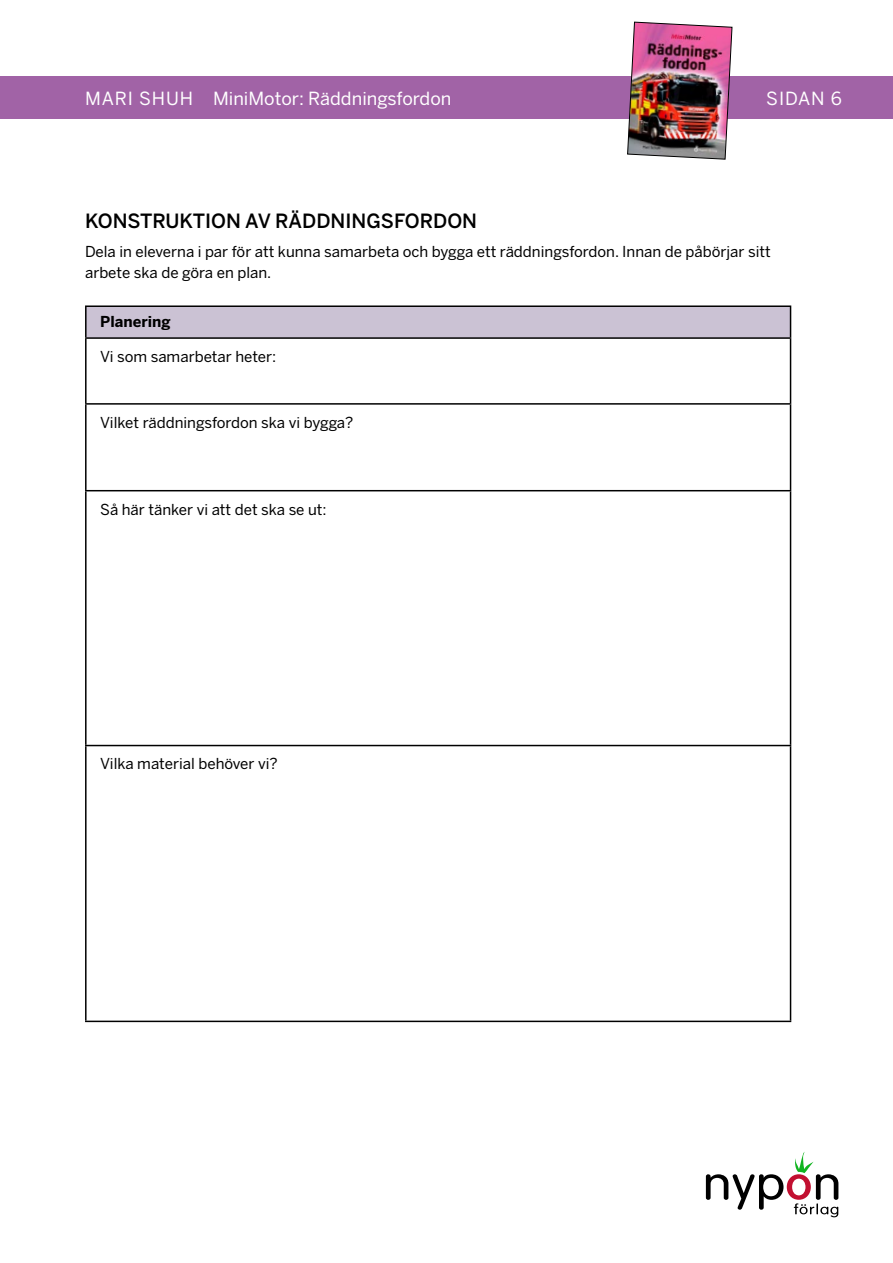
<style>
.page{position:relative;width:893px;height:1263px;background:#fff}
.page>*{position:absolute;margin:0;border:0;box-sizing:border-box;transform-origin:0 0}
.t1{font:500 19.5px "Benton Sans";color:#000}
.t2{font:18px "Benton Sans";color:#fff}
.t3{font:15px/21px "Benton Sans";color:#000}
.t4{font:700 15px "Benton Sans";color:#000}
</style>
<div class="page">
<svg style="left:706px;top:1152px;width:132px;height:65px"></svg>
<div style="left:0;top:77px;width:893px;height:42px;background:#a163a6"></div>
<img style="left:627px;top:21px;width:106px;height:139px">
<div style="left:86px;top:306px;width:704px;height:32px;background:#cbc2d4"></div>
<hr style="left:85px;top:305px;width:706px;height:2px;background:#000">
<hr style="left:85px;top:307px;width:2px;height:30px;background:#000">
<hr style="left:790px;top:307px;width:1px;height:30px;background:#000">
<hr style="left:85px;top:337px;width:706px;height:2px;background:#000">
<hr style="left:85px;top:339px;width:2px;height:64px;background:#000">
<hr style="left:790px;top:339px;width:1px;height:64px;background:#000">
<hr style="left:85px;top:403px;width:706px;height:2px;background:#000">
<hr style="left:85px;top:405px;width:2px;height:85px;background:#000">
<hr style="left:790px;top:405px;width:1px;height:85px;background:#000">
<hr style="left:85px;top:490px;width:706px;height:1px;background:#000">
<hr style="left:85px;top:491px;width:2px;height:254px;background:#000">
<hr style="left:790px;top:491px;width:1px;height:254px;background:#000">
<hr style="left:85px;top:745px;width:706px;height:1px;background:#000">
<hr style="left:85px;top:746px;width:2px;height:275px;background:#000">
<hr style="left:790px;top:746px;width:1px;height:275px;background:#000">
<hr style="left:85px;top:1021px;width:706px;height:1px;background:#000">
<p class="t2" style="left:85px;top:87px;width:368px">MARI SHUH MiniMotor: Räddningsfordon</p>
<p class="t2" style="left:766px;top:87px;width:77px">SIDAN 6</p>
<h1 class="t1" style="left:85px;top:209px;width:394px">KONSTRUKTION AV RÄDDNINGSFORDON</h1>
<p class="t3" style="left:85px;top:242px;width:687px">Dela in eleverna i par för att kunna samarbeta och bygga ett räddningsfordon. Innan de påbörjar sitt arbete ska de göra en plan.</p>
<p class="t4" style="left:100px;top:312px;width:72px">Planering</p>
<p class="t3" style="left:100px;top:346px;width:178px">Vi som samarbetar heter:</p>
<p class="t3" style="left:100px;top:412px;width:255px">Vilket räddningsfordon ska vi bygga?</p>
<p class="t3" style="left:100px;top:499px;width:228px">Så här tänker vi att det ska se ut:</p>
<p class="t3" style="left:100px;top:753px;width:179px">Vilka material behöver vi?</p>
</div>
